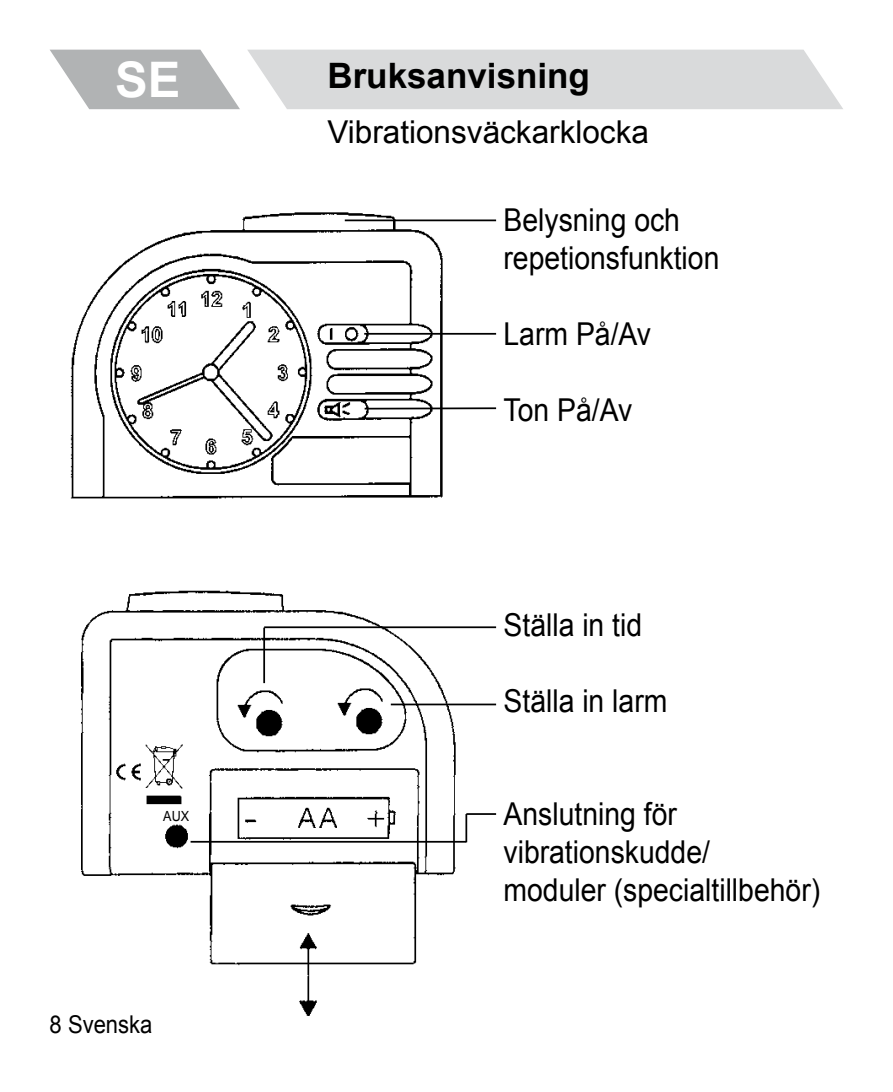
<style>
.page{position:relative;width:893px;height:1092px;background:#fff}
.page>*{position:absolute;margin:0;border:0;box-sizing:border-box;transform-origin:0 0}
.t1{font:700 49px "Arial";color:#fff}
.t2{font:700 35px "Arial";color:#000}
.t3{font:31.5px/37.8px "Arial";color:#000;scale:.9 1}
.t4{font:31.5px "Arial";color:#000}
.t5{font:24.5px "Arial";color:#000;scale:.9 1}
.t6{font:14px "Arial";color:#000;scale:.9 1}
</style>
<div class="page">
<svg style="left:50px;top:49px;width:793px;height:61px;background:#d6d7d8"></svg>
<img style="left:70px;top:212px;width:396px;height:287px">
<img style="left:81px;top:590px;width:385px;height:424px">
<div style="left:250px;top:679px;width:69px;height:60px;background:#fff"></div>
<img style="left:235px;top:685px;width:52px;height:53px">
<img style="left:335px;top:684px;width:52px;height:53px">
<img style="left:144px;top:742px;width:39px;height:62px">
<img style="left:115px;top:762px;width:27px;height:19px">
<hr style="left:263px;top:627px;width:2px;height:56px;background:#000">
<hr style="left:264px;top:626px;width:232px;height:2px;background:#000">
<hr style="left:191px;top:840px;width:275px;height:2px;background:#000">
<hr style="left:345px;top:219px;width:151px;height:2px;background:#000">
<hr style="left:365px;top:407px;width:131px;height:2px;background:#000">
<hr style="left:364px;top:333px;width:132px;height:1px;background:#000">
<hr style="left:391px;top:703px;width:105px;height:2px;background:#000">
<hr style="left:465px;top:814px;width:2px;height:28px;background:#000">
<hr style="left:466px;top:813px;width:30px;height:1px;background:#000">
<h1 class="t1" style="left:115px;top:47px;width:67px">SE</h1>
<p class="t2" style="left:327px;top:52px;width:264px">Bruksanvisning</p>
<p class="t4" style="left:327px;top:111px;width:323px">Vibrationsväckarklocka</p>
<p class="t3" style="left:504px;top:202px;width:241px">Belysning och repetionsfunktion</p>
<p class="t3" style="left:504px;top:315px;width:165px">Larm På/Av</p>
<p class="t3" style="left:504px;top:391px;width:145px">Ton På/Av</p>
<p class="t3" style="left:504px;top:606px;width:156px">Ställa in tid</p>
<p class="t6" style="left:163px;top:807px;width:30px">AUX</p>
<p class="t5" style="left:50px;top:1008px;width:116px">8 Svenska</p>
<p class="t3" style="left:504px;top:682px;width:184px">Ställa in larm</p>
<p class="t3" style="left:504px;top:795px;width:353px">Anslutning för vibrationskudde/ moduler (specialtillbehör)</p>
</div>
